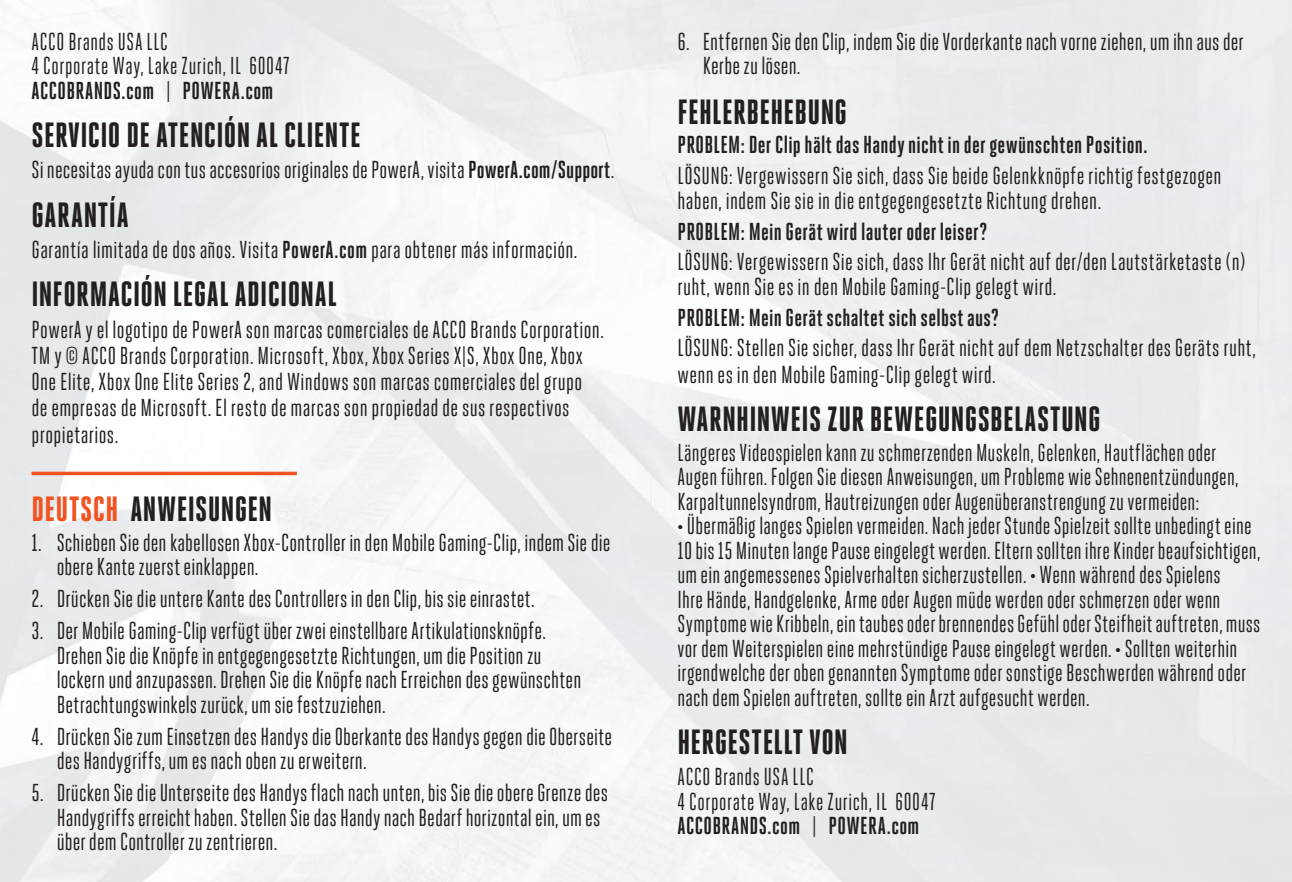
<style>
.page{position:relative;width:1292px;height:882px;background:#fff}
.page>*{position:absolute;margin:0;border:0;box-sizing:border-box;transform-origin:0 0}
.t1{font:800 35px "Heroic Condensed";letter-spacing:.01em;color:#231f20}
.t2{font:24.5px/24.5px "Heroic Condensed";letter-spacing:.01em;color:#231f20}
.t3{font:24.5px/24.5px "Heroic Condensed";letter-spacing:.03em;color:#231f20;scale:.95 1}
.t4{font:700 24.5px "Heroic Condensed";letter-spacing:.01em;color:#231f20}
.s1{font-weight:700}
.s2{color:#f15322}
</style>
<div class="page">
<hr style="left:32px;top:472px;width:265px;height:3px;background:#f15322">
<p class="t3" style="left:32px;top:29px;width:273px">ACCO Brands USA LLC<br>4 Corporate Way, Lake Zurich, IL 60047<br><span class="s1">ACCOBRANDS.com</span> | <span class="s1">POWERA.com</span></p>
<h1 class="t1" style="left:32px;top:116px;width:331px">SERVICIO DE ATENCIÓN AL CLIENTE</h1>
<p class="t2" style="left:32px;top:158px;width:584px">Si necesitas ayuda con tus accesorios originales de PowerA, visita <span class="s1">PowerA.com/Support</span>.</p>
<h1 class="t1" style="left:32px;top:195px;width:99px">GARANTÍA</h1>
<p class="t2" style="left:32px;top:238px;width:547px">Garantía limitada de dos años. Visita <span class="s1">PowerA.com</span> para obtener más información.</p>
<h1 class="t1" style="left:32px;top:275px;width:306px">INFORMACIÓN LEGAL ADICIONAL</h1>
<p class="t2" style="left:32px;top:316px;width:574px;line-height:26.2px">PowerA y el logotipo de PowerA son marcas comerciales de ACCO Brands Corporation.<br>TM y © ACCO Brands Corporation. Microsoft, Xbox, Xbox Series X|S, Xbox One, Xbox One Elite, Xbox One Elite Series 2, and Windows son marcas comerciales del grupo de empresas de Microsoft. El resto de marcas son propiedad de sus respectivos propietarios.</p>
<h1 class="t1" style="left:32px;top:490px;width:242px"><span class="s2">DEUTSCH</span> ANWEISUNGEN</h1>
<p class="t2" style="left:57px;top:530px;width:555px;text-indent:-25px">1. Schieben Sie den kabellosen Xbox-Controller in den Mobile Gaming-Clip, indem Sie die obere Kante zuerst einklappen.</p>
<p class="t2" style="left:32px;top:587px;width:505px">2. Drücken Sie die untere Kante des Controllers in den Clip, bis sie einrastet.</p>
<p class="t2" style="left:57px;top:619px;width:526px;text-indent:-25px">3. Der Mobile Gaming-Clip verfügt über zwei einstellbare Artikulationsknöpfe.<br>Drehen Sie die Knöpfe in entgegengesetzte Richtungen, um die Position zu lockern und anzupassen. Drehen Sie die Knöpfe nach Erreichen des gewünschten Betrachtungswinkels zurück, um sie festzuziehen.</p>
<p class="t2" style="left:57px;top:724px;width:557px;text-indent:-25px">4. Drücken Sie zum Einsetzen des Handys die Oberkante des Handys gegen die Oberseite des Handygriffs, um es nach oben zu erweitern.</p>
<p class="t2" style="left:57px;top:781px;width:553px;text-indent:-25px">5. Drücken Sie die Unterseite des Handys flach nach unten, bis Sie die obere Grenze des<br>Handygriffs erreicht haben. Stellen Sie das Handy nach Bedarf horizontal ein, um es über dem Controller zu zentrieren.</p>
<p class="t2" style="left:702px;top:29px;width:542px;text-indent:-25px">6. Entfernen Sie den Clip, indem Sie die Vorderkante nach vorne ziehen, um ihn aus der<br>Kerbe zu lösen.</p>
<h1 class="t1" style="left:677px;top:93px;width:171px">FEHLERBEHEBUNG</h1>
<p class="t4" style="left:677px;top:131px;width:472px">PROBLEM: Der Clip hält das Handy nicht in der gewünschten Position.</p>
<p class="t2" style="left:677px;top:164px;width:545px">LÖSUNG: Vergewissern Sie sich, dass Sie beide Gelenkknöpfe richtig festgezogen haben, indem Sie sie in die entgegengesetzte Richtung drehen.</p>
<p class="t4" style="left:677px;top:218px;width:311px">PROBLEM: Mein Gerät wird lauter oder leiser?</p>
<p class="t2" style="left:677px;top:250px;width:570px">LÖSUNG: Vergewissern Sie sich, dass Ihr Gerät nicht auf der/den Lautstärketaste (n) ruht, wenn Sie es in den Mobile Gaming-Clip gelegt wird.</p>
<p class="t4" style="left:677px;top:304px;width:323px">PROBLEM: Mein Gerät schaltet sich selbst aus?</p>
<p class="t2" style="left:677px;top:335px;width:580px;line-height:26.2px">LÖSUNG: Stellen Sie sicher, dass Ihr Gerät nicht auf dem Netzschalter des Geräts ruht, wenn es in den Mobile Gaming-Clip gelegt wird.</p>
<h1 class="t1" style="left:677px;top:400px;width:425px">WARNHINWEIS ZUR BEWEGUNGSBELASTUNG</h1>
<p class="t2" style="left:677px;top:440px;width:562px">Längeres Videospielen kann zu schmerzenden Muskeln, Gelenken, Hautflächen oder<br>Augen führen. Folgen Sie diesen Anweisungen, um Probleme wie Sehnenentzündungen,<br>Karpaltunnelsyndrom, Hautreizungen oder Augenüberanstrengung zu vermeiden:</p>
<p class="t2" style="left:677px;top:514px;width:584px">• Übermäßig langes Spielen vermeiden. Nach jeder Stunde Spielzeit sollte unbedingt eine 10 bis 15 Minuten lange Pause eingelegt werden. Eltern sollten ihre Kinder beaufsichtigen, um ein angemessenes Spielverhalten sicherzustellen. • Wenn während des Spielens<br>Ihre Hände, Handgelenke, Arme oder Augen müde werden oder schmerzen oder wenn Symptome wie Kribbeln, ein taubes oder brennendes Gefühl oder Steifheit auftreten, muss vor dem Weiterspielen eine mehrstündige Pause eingelegt werden. • Sollten weiterhin irgendwelche der oben genannten Symptome oder sonstige Beschwerden während oder nach dem Spielen auftreten, sollte ein Arzt aufgesucht werden.</p>
<h1 class="t1" style="left:677px;top:723px;width:172px">HERGESTELLT VON</h1>
<p class="t3" style="left:677px;top:765px;width:273px">ACCO Brands USA LLC<br>4 Corporate Way, Lake Zurich, IL 60047<br><span class="s1">ACCOBRANDS.com</span> | <span class="s1">POWERA.com</span></p>
</div>
